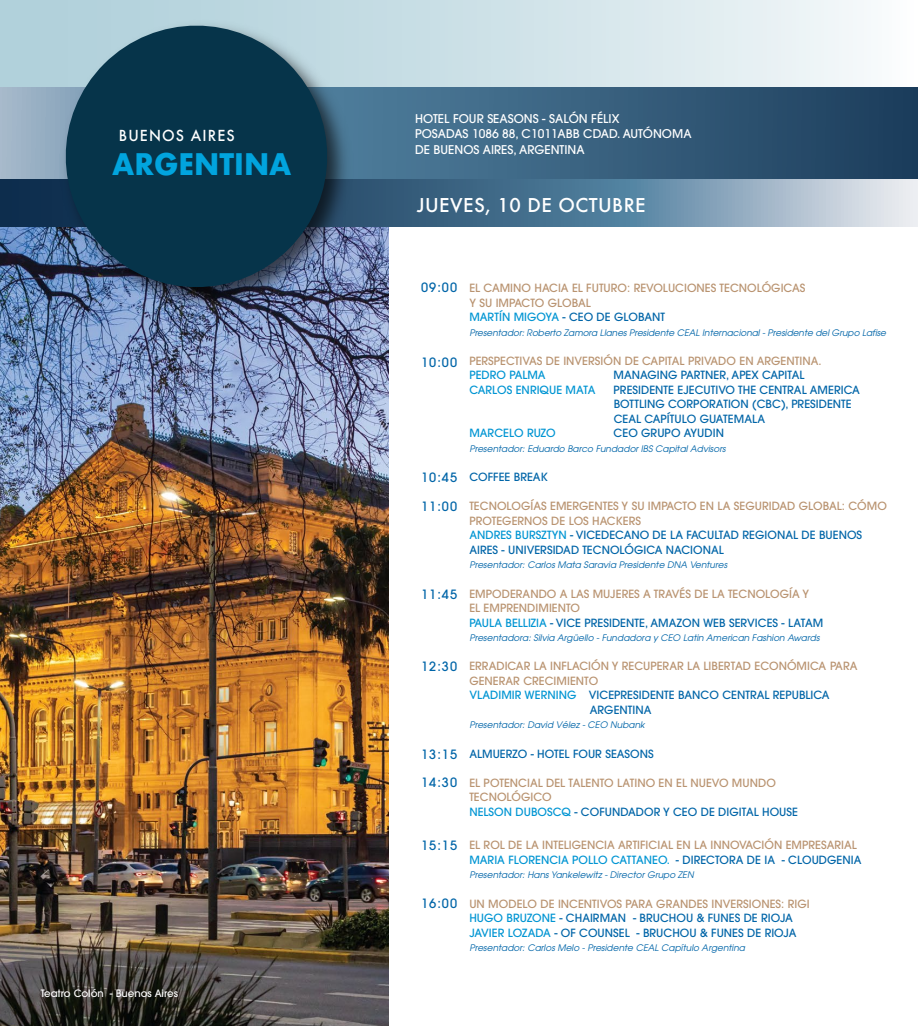
<style>
.page{position:relative;width:918px;height:1026px;background:#fff}
.page>*{position:absolute;margin:0;border:0;box-sizing:border-box;transform-origin:0 0}
.t1{font:700 28.95px "Futura";color:#01a4de;scale:.96 1}
.t2{font:500 18.52px "Futura";letter-spacing:.025em;color:#fff}
.t3{font:500 14.77px "Futura";letter-spacing:.08em;color:#fff;scale:.96 1}
.t4{font:500 12.75px/27.8px "ITC Avant Garde Pro";letter-spacing:.08em;color:#0065a8}
.t5{font:500 12px/15.4px "ITC Avant Garde Pro";color:#fff}
.t6{font:500 11.25px/14.5px "ITC Avant Garde Pro";letter-spacing:.005em;color:#b99370}
.t7{font:500 11.25px/14.5px "ITC Avant Garde Pro";letter-spacing:.005em;color:#0065a8}
.t8{font:500 11.25px "ITC Avant Garde Pro";letter-spacing:.005em;color:#0095d3}
.t9{font:500 10.12px "ITC Avant Garde Pro";color:#fff}
.t10{font:italic 9px "Avant Garde";letter-spacing:.005em;color:#0065a8}
.s1{color:#0095d3}
.s2{color:#0065a8}
.s3{color:#0195d3}
.s4{color:#b99370}
</style>
<div class="page">
<img style="left:0;top:226px;width:388px;height:800px">
<div style="left:0;top:0;width:913px;height:145px;background:linear-gradient(to right,#a9ccd7,#f3f8f9)"></div>
<svg style="left:0;top:87px;width:918px;height:92px;background:#3d6381"></svg>
<svg style="left:0;top:179px;width:918px;height:47px;background:#6a8aa2"></svg>
<img style="left:55px;top:14px;width:303px;height:304px">
<svg style="left:53px;top:13px;width:287px;height:287px;background:#2d536a"></svg>
<h3 class="t3" style="left:119px;top:126px;width:122px">BUENOS AIRES</h3>
<h1 class="t1" style="left:112px;top:143px;width:188px">ARGENTINA</h1>
<p class="t9" style="left:41px;top:987px;width:139px">Teatro Colón - Buenos Aires</p>
<p class="t5" style="left:415px;top:111px;width:278px">HOTEL FOUR SEASONS - SALÓN FÉLIX<br>POSADAS 1086 88, C1011ABB CDAD. AUTÓNOMA<br>DE BUENOS AIRES, ARGENTINA</p>
<h2 class="t2" style="left:417px;top:193px;width:230px">JUEVES, 10 DE OCTUBRE</h2>
<p class="t4" style="left:421px;top:274px;width:37px">09:00</p>
<p class="t4" style="left:421px;top:348px;width:37px">10:00</p>
<p class="t4" style="left:421px;top:463px;width:37px">10:45</p>
<p class="t4" style="left:421px;top:492px;width:37px">11:00</p>
<p class="t4" style="left:421px;top:580px;width:37px">11:45</p>
<p class="t4" style="left:421px;top:653px;width:37px">12:30</p>
<p class="t4" style="left:421px;top:741px;width:37px">13:15<br>14:30</p>
<p class="t4" style="left:421px;top:832px;width:37px">15:15</p>
<p class="t4" style="left:421px;top:889px;width:37px">16:00</p>
<p class="t6" style="left:469px;top:281px;width:337px">EL CAMINO HACIA EL FUTURO: REVOLUCIONES TECNOLÓGICAS<br>Y SU IMPACTO GLOBAL<br><span class="s1">MARTÍN MIGOYA</span> <span class="s2">- CEO DE GLOBANT</span></p>
<p class="t10" style="left:469px;top:327px;width:418px">Presentador: Roberto Zamora Llanes Presidente CEAL Internacional - Presidente del Grupo Lafise</p>
<p class="t6" style="left:469px;top:353px;width:354px">PERSPECTIVAS DE INVERSIÓN DE CAPITAL PRIVADO EN ARGENTINA.</p>
<p class="t8" style="left:469px;top:368px;width:78px">PEDRO PALMA</p>
<p class="t7" style="left:614px;top:368px;width:192px">MANAGING PARTNER, APEX CAPITAL</p>
<p class="t8" style="left:469px;top:383px;width:128px">CARLOS ENRIQUE MATA</p>
<p class="t7" style="left:614px;top:382px;width:248px">PRESIDENTE EJECUTIVO THE CENTRAL AMERICA<br>BOTTLING CORPORATION (CBC), PRESIDENTE<br>CEAL CAPÍTULO GUATEMALA</p>
<p class="t8" style="left:469px;top:426px;width:88px">MARCELO RUZO</p>
<p class="t7" style="left:614px;top:426px;width:112px">CEO GRUPO AYUDIN</p>
<p class="t10" style="left:469px;top:443px;width:258px">Presentador: Eduardo Barco Fundador IBS Capital Advisors</p>
<p class="t7" style="left:469px;top:470px;width:80px">COFFEE BREAK</p>
<p class="t6" style="left:469px;top:499px;width:419px">TECNOLOGÍAS EMERGENTES Y SU IMPACTO EN LA SEGURIDAD GLOBAL: CÓMO PROTEGERNOS DE LOS HACKERS<br><span class="s1">ANDRES BURSZTYN</span> <span class="s2">- VICEDECANO DE LA FACULTAD REGIONAL DE BUENOS AIRES - UNIVERSIDAD TECNOLÓGICA NACIONAL</span></p>
<p class="t10" style="left:469px;top:560px;width:259px">Presentador: Carlos Mata Saravia Presidente DNA Ventures</p>
<p class="t6" style="left:469px;top:586px;width:356px">EMPODERANDO A LAS MUJERES A TRAVÉS DE LA TECNOLOGÍA Y<br>EL EMPRENDIMIENTO<br><span class="s1">PAULA BELLIZIA</span> <span class="s2">- VICE PRESIDENTE, AMAZON WEB SERVICES - LATAM</span></p>
<p class="t10" style="left:469px;top:632px;width:352px">Presentadora: Silvia Argüello - Fundadora y CEO Latin American Fashion Awards</p>
<p class="t6" style="left:469px;top:659px;width:390px">ERRADICAR LA INFLACIÓN Y RECUPERAR LA LIBERTAD ECONÓMICA PARA</p>
<p class="t6" style="left:469px;top:673px;width:130px">GENERAR CRECIMIENTO</p>
<p class="t7" style="left:469px;top:688px;width:362px"><span class="s3">VLADIMIR WERNING</span> VICEPRESIDENTE BANCO CENTRAL REPUBLICA</p>
<p class="t7" style="left:590px;top:702px;width:63px">ARGENTINA</p>
<p class="t10" style="left:469px;top:720px;width:177px">Presentador: David Vélez - CEO Nubank</p>
<p class="t7" style="left:469px;top:746px;width:186px">ALMUERZO - HOTEL FOUR SEASONS</p>
<p class="t6" style="left:469px;top:775px;width:330px">EL POTENCIAL DEL TALENTO LATINO EN EL NUEVO MUNDO<br>TECNOLÓGICO<br><span class="s1">NELSON DUBOSCQ</span> <span class="s2">- COFUNDADOR Y CEO DE DIGITAL HOUSE</span></p>
<p class="t6" style="left:469px;top:838px;width:394px">EL ROL DE LA INTELIGENCIA ARTIFICIAL EN LA INNOVACIÓN EMPRESARIAL<br><span class="s1">MARIA FLORENCIA POLLO CATTANEO.</span> <span class="s2">- DIRECTORA DE IA - CLOUDGENIA</span></p>
<p class="t10" style="left:469px;top:870px;width:226px">Presentador: Hans Yankelewitz - Director Grupo ZEN</p>
<p class="t7" style="left:469px;top:896px;width:342px"><span class="s4">UN MODELO DE INCENTIVOS PARA GRANDES INVERSIONES: RIGI<br></span><span class="s1">HUGO BRUZONE</span> - CHAIRMAN - BRUCHOU &amp; FUNES DE RIOJA<br><span class="s1">JAVIER LOZADA</span> - OF COUNSEL - BRUCHOU &amp; FUNES DE RIOJA</p>
<p class="t10" style="left:469px;top:942px;width:277px">Presentador: Carlos Melo - Presidente CEAL Capítulo Argentina</p>
</div>
